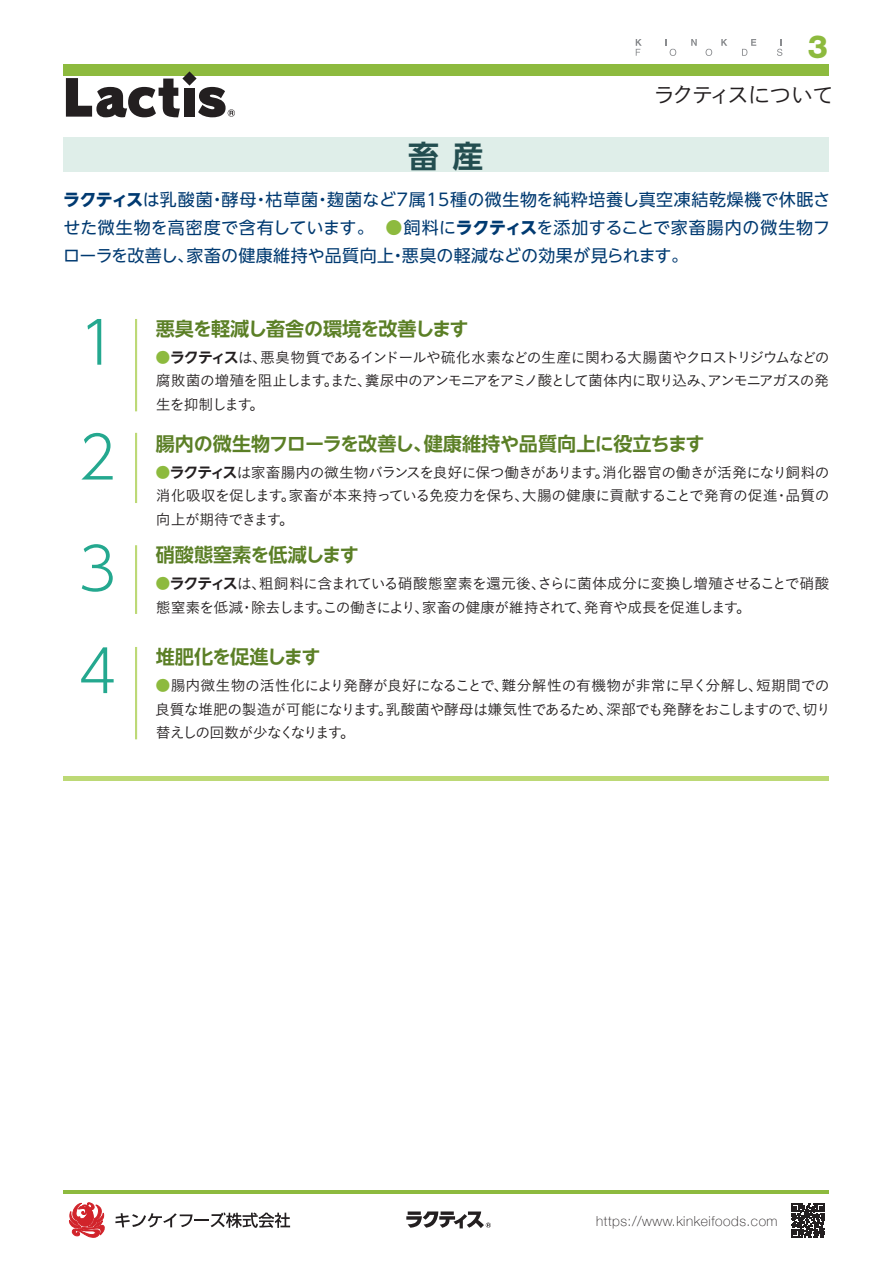
<style>
.page{position:relative;width:893px;height:1263px;background:#fff}
.page>*{position:absolute;margin:0;border:0;box-sizing:border-box;transform-origin:0 0}
.t1{font:300 58.5px "UD Shin Go NT Pro";color:#24a88f}
.t2{font:800 31.95px "Helvetica Neue";color:#8dba3e}
.t3{font:700 30.9px "UD Shin Go NT Pro De";color:#234e50}
.t4{font:22.35px "Toppan Bunkyu Gothic Pr 6 N";letter-spacing:-.095em;color:#231f20}
.t5{font:700 19.2px "UD Shin Go NT Pro De";letter-spacing:-.03em;color:#5b7f26}
.t6{font:700 19.2px "UD Shin Go NT Pro De";letter-spacing:-.05em;color:#5b7f26}
.t7{font:700 19.2px "UD Shin Go NT Pro De";letter-spacing:-.055em;color:#5b7f26}
.t8{font:16.95px/27.6px "UD Shin Go NT Pro";letter-spacing:.01em;color:#003a71;text-align:justify}
.t9{font:14.85px/23.4px "Koburina Go Std N W3";letter-spacing:-.06em;color:#231f20;text-align:justify}
.t10{font:100 13.8px "Helvetica Neue";letter-spacing:.04em;color:#231f20}
.s1{font-weight:700}
.s2{color:#8dba3e}
.s3{font-family:"UD Shin Go NT Pro De";font-weight:700}
</style>
<div class="page">
<svg style="left:791px;top:1204px;width:34px;height:33px"></svg>
<svg style="left:69px;top:1202px;width:36px;height:35px"></svg>
<svg style="left:115px;top:1212px;width:175px;height:16px"></svg>
<hr style="left:64px;top:1191px;width:765px;height:3px;background:#8dba3e">
<div style="left:64px;top:64px;width:765px;height:11px;background:#8dba3e"></div>
<svg style="left:406px;top:1211px;width:85px;height:17px"></svg>
<svg style="left:66px;top:71px;width:169px;height:46px"></svg>
<svg style="left:691px;top:39px;width:6px;height:7px"></svg>
<svg style="left:721px;top:39px;width:6px;height:7px"></svg>
<svg style="left:636px;top:39px;width:6px;height:17px"></svg>
<svg style="left:665px;top:39px;width:11px;height:17px"></svg>
<svg style="left:705px;top:49px;width:7px;height:7px"></svg>
<svg style="left:742px;top:39px;width:14px;height:17px"></svg>
<svg style="left:777px;top:39px;width:5px;height:17px"></svg>
<hr style="left:64px;top:776px;width:765px;height:4px;background:#bdd976">
<div style="left:64px;top:137px;width:765px;height:34px;background:#dfeee9"></div>
<hr style="left:135px;top:319px;width:2px;height:92px;background:#bdd976">
<hr style="left:135px;top:433px;width:2px;height:70px;background:#bdd976">
<hr style="left:135px;top:545px;width:2px;height:69px;background:#bdd976">
<hr style="left:135px;top:647px;width:2px;height:92px;background:#bdd976">
<h2 class="t2" style="left:808px;top:28px;width:22px">3</h2>
<h3 class="t3" style="left:408px;top:131px;width:76px">畜 産</h3>
<h3 class="t4" style="left:653px;top:83px;width:183px">ラクティスについて</h3>
<p class="t8" style="left:63px;top:186px;width:769px"><span class="s1">ラクティス</span>は乳酸菌・酵母・枯草菌・麹菌など7属15種の微生物を純粋培養し真空凍結乾燥機で休眠させた微生物を高密度で含有しています。　<span class="s2">●</span>飼料に<span class="s1">ラクティス</span>を添加することで家畜腸内の微生物フローラを改善し、家畜の健康維持や品質向上・悪臭の軽減などの効果が見られます。</p>
<h1 class="t1" style="left:78px;top:295px;width:40px">1</h1>
<h1 class="t1" style="left:78px;top:410px;width:40px">2</h1>
<h1 class="t1" style="left:78px;top:521px;width:40px">3</h1>
<h1 class="t1" style="left:78px;top:623px;width:40px">4</h1>
<p class="t6" style="left:156px;top:313px;width:314px">悪臭を軽減し畜舎の環境を改善します</p>
<p class="t9" style="left:156px;top:346px;width:676px"><span class="s2">●</span><span class="s3">ラクティス</span>は、悪臭物質であるインドールや硫化水素などの生産に関わる大腸菌やクロストリジウムなどの腐敗菌の増殖を阻止します。また、糞尿中のアンモニアをアミノ酸として菌体内に取り込み、アンモニアガスの発生を抑制します。</p>
<p class="t5" style="left:156px;top:428px;width:550px">腸内の微生物フローラを改善し、健康維持や品質向上に役立ちます</p>
<p class="t9" style="left:156px;top:460px;width:676px"><span class="s2">●</span><span class="s3">ラクティス</span>は家畜腸内の微生物バランスを良好に保つ働きがあります。消化器官の働きが活発になり飼料の消化吸収を促します。家畜が本来持っている免疫力を保ち、大腸の健康に貢献することで発育の促進・品質の向上が期待できます。</p>
<p class="t5" style="left:156px;top:539px;width:205px">硝酸態窒素を低減します</p>
<p class="t9" style="left:156px;top:572px;width:675px"><span class="s2">●</span><span class="s3">ラクティス</span>は、粗飼料に含まれている硝酸態窒素を還元後、さらに菌体成分に変換し増殖させることで硝酸態窒素を低減・除去します。この働きにより、家畜の健康が維持されて、発育や成長を促進します。</p>
<p class="t7" style="left:156px;top:641px;width:166px">堆肥化を促進します</p>
<p class="t9" style="left:155px;top:674px;width:677px"><span class="s2">●</span>腸内微生物の活性化により発酵が良好になることで、難分解性の有機物が非常に早く分解し、短期間での良質な堆肥の製造が可能になります。乳酸菌や酵母は嫌気性であるため、深部でも発酵をおこしますので、切り替えしの回数が少なくなります。</p>
<p class="t10" style="left:596px;top:1210px;width:183px">https://www.kinkeifoods.com</p>
</div>
